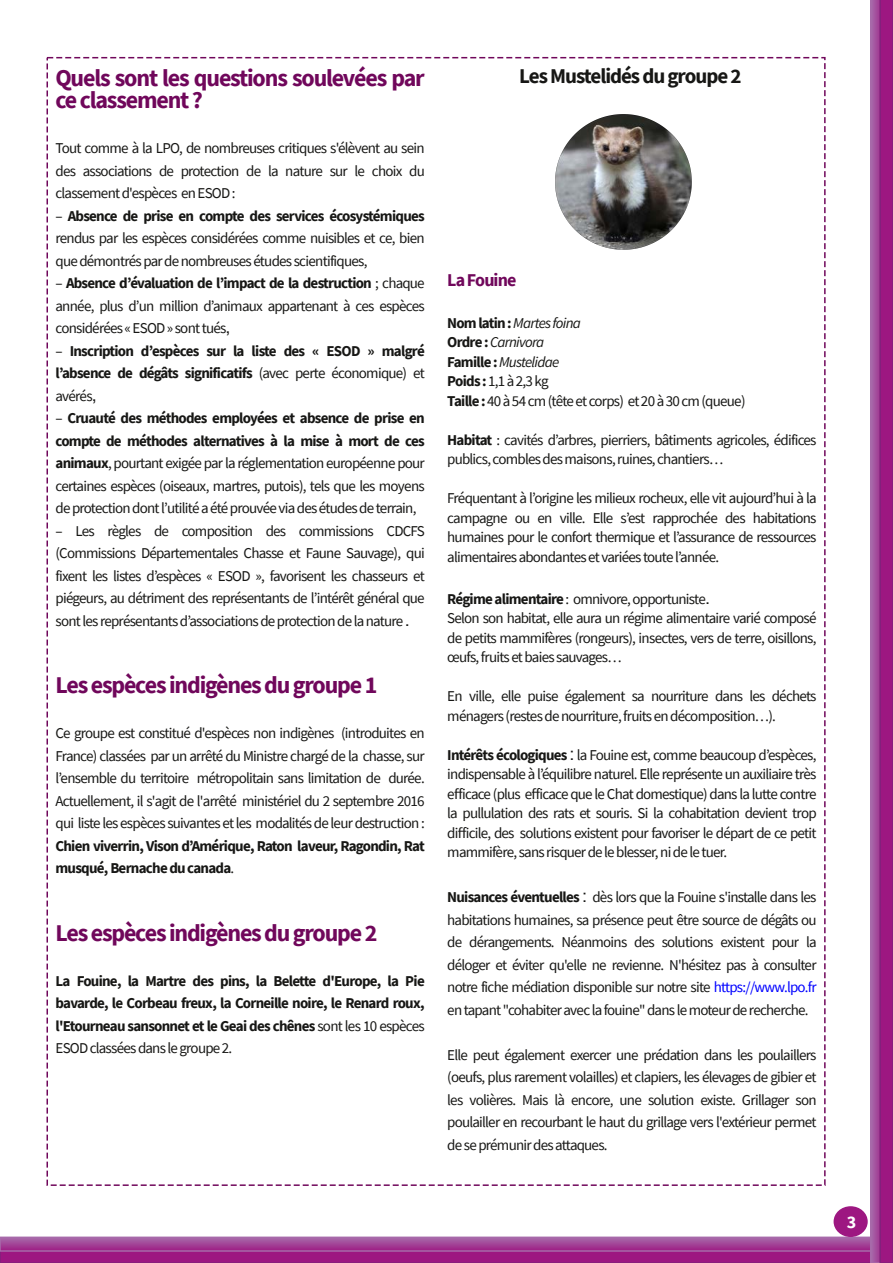
<style>
.page{position:relative;width:893px;height:1263px;background:#fff}
.page>*{position:absolute;margin:0;border:0;box-sizing:border-box;transform-origin:0 0}
.t1{font:700 24px/22.5px "Source Sans Pro";letter-spacing:-.05em;color:#70075b}
.t2{font:700 21px "Source Sans Pro";letter-spacing:-.05em;color:#171715}
.t3{font:700 18px "Source Sans Pro";letter-spacing:-.05em;color:#70075b}
.t4{font:700 18px "Source Sans Pro";color:#fff}
.t5{font:15px/22.5px "Source Sans Pro";letter-spacing:-.05em;color:#171715;text-align:justify}
.t6{font:700 15px/22.5px "Source Sans Pro";letter-spacing:-.05em;color:#171715;text-align:justify}
.s1{font-weight:700}
.s2{font-family:"Arial";font-size:18px}
.s3{font-weight:400}
.s4{font-family:"Arial";font-weight:400;font-size:18px}
.s5{font-style:italic}
.s6{color:#00f}
</style>
<div class="page">
<div style="left:0;top:1249px;width:893px;height:14px;background:#9d1781"></div>
<div style="left:0;top:1248px;width:893px;height:15px;border:2px solid #82217c"></div>
<svg style="left:3px;top:1239px;width:867px;height:10px;background:#a24497"></svg>
<div style="left:0;top:1236px;width:893px;height:16px;border:2px solid #a76aaa"></div>
<svg style="left:870px;top:0;width:23px;height:1263px;background:#9d318d"></svg>
<div style="left:834px;top:1207px;width:33px;height:29px;background:#9d1781;border-radius:50%"></div>
<div style="left:834px;top:1206px;width:34px;height:31px;border:2px solid #9d1781;border-radius:50%"></div>
<img style="left:555px;top:114px;width:137px;height:136px">
<h1 class="t1" style="left:56px;top:66px;width:371px">Quels sont les questions soulevées par ce classement ?</h1>
<p class="t5" style="left:56px;top:137px;width:371px">Tout comme à la LPO, de nombreuses critiques s'élèvent au sein des associations de protection de la nature sur le choix du classement d'espèces en ESOD :</p>
<p class="t5" style="left:56px;top:204px;width:371px">– <span class="s1">Absence de prise en compte des services écosystémiques </span>rendus par les espèces considérées comme nuisibles et ce, bien que démontrés par de nombreuses études scientifiques,</p>
<p class="t5" style="left:56px;top:272px;width:371px">– <span class="s1">Absence d’évaluation de l’impact de la destruction</span> ; chaque année, plus d’un million d’animaux appartenant à ces espèces considérées « ESOD » sont tués<span class="s2">,</span></p>
<p class="t6" style="left:55px;top:339px;width:371px"><span class="s3">–</span> Inscription d’espèces sur la liste des « ESOD » malgré l’absence de dégâts significatifs <span class="s3">(avec perte économique) et avérés</span><span class="s4">,</span></p>
<p class="t5" style="left:56px;top:407px;width:371px">– <span class="s1">Cruauté des méthodes employées et absence de prise en compte de méthodes alternatives à la mise à mort de ces animaux</span>, pourtant exigée par la réglementation européenne pour certaines espèces (oiseaux, martres, putois), tels que les moyens de protection dont l’utilité a été prouvée via des études de terrain,</p>
<p class="t5" style="left:56px;top:519px;width:371px">– Les règles de composition des commissions CDCFS (Commissions Départementales Chasse et Faune Sauvage), qui fixent les listes d’espèces « ESOD », favorisent les chasseurs et piégeurs, au détriment des représentants de l’intérêt général que sont les représentants d’associations de protection de la nature <span class="s2">.</span></p>
<h1 class="t1" style="left:55px;top:674px;width:323px">Les espèces indigènes du groupe 1</h1>
<p class="t5" style="left:55px;top:722px;width:371px">Ce groupe est constitué d'espèces non indigènes (introduites en France) classées par un arrêté du Ministre chargé de la chasse, sur l’ensemble du territoire métropolitain sans limitation de durée.<br>Actuellement, il s'agit de l'arrêté ministériel du 2 septembre 2016 qui liste les espèces suivantes et les modalités de leur destruction :</p>
<p class="t6" style="left:55px;top:834px;width:371px">Chien viverrin, Vison d’Amérique, Raton laveur, Ragondin, Rat musqué, Bernache du canada<span class="s3">.</span></p>
<h1 class="t1" style="left:55px;top:921px;width:323px">Les espèces indigènes du groupe 2</h1>
<p class="t6" style="left:55px;top:969px;width:371px">La Fouine, la Martre des pins, la Belette d'Europe, la Pie bavarde, le Corbeau freux, la Corneille noire, le Renard roux, l'Etourneau sansonnet et le Geai des chênes <span class="s3">sont les 10 espèces ESOD classées dans le groupe 2.</span></p>
<h2 class="t2" style="left:519px;top:62px;width:224px">Les Mustelidés du groupe 2</h2>
<p class="t3" style="left:447px;top:268px;width:71px">La Fouine</p>
<p class="t5" style="left:447px;top:313px;width:300px;line-height:19.5px;text-align:left"><span class="s1">Nom latin :</span><span class="s5">Martes foina<br></span><span class="s1">Ordre :</span><span class="s5">Carnivora<br></span><span class="s1">Famille :</span> <span class="s5">Mustelidae<br></span><span class="s1">Poids :</span> 1,1 à 2,3 kg<br><span class="s1">Taille :</span> 40 à 54 cm (tête et corps) et 20 à 30 cm (queue)</p>
<p class="t5" style="left:447px;top:430px;width:371px;line-height:19.5px"><span class="s1">Habitat</span> : cavités d’arbres, pierriers, bâtiments agricoles, édifices publics, combles des maisons, ruines, chantiers…</p>
<p class="t5" style="left:447px;top:488px;width:371px;line-height:19.5px">Fréquentant à l’origine les milieux rocheux, elle vit aujourd’hui à la campagne ou en ville. Elle s’est rapprochée des habitations humaines pour le confort thermique et l’assurance de ressources alimentaires abondantes et variées toute l’année.</p>
<p class="t5" style="left:447px;top:589px;width:371px;line-height:19.5px;text-align:left"><span class="s1">Régime alimentaire</span> : omnivore, opportuniste<span class="s2">.<br></span>Selon son habitat, elle aura un régime alimentaire varié composé de petits mammifères (rongeurs), insectes, vers de terre, oisillons, œufs, fruits et baies sauvages…</p>
<p class="t5" style="left:447px;top:686px;width:371px;line-height:19.5px">En ville, elle puise également sa nourriture dans les déchets ménagers (restes de nourriture, fruits en décomposition…).</p>
<p class="t5" style="left:447px;top:745px;width:371px;line-height:19.5px"><span class="s1">Intérêts écologiques</span> <span class="s2">:</span> la Fouine est, comme beaucoup d’espèces, indispensable à l’équilibre naturel. Elle représente un auxiliaire très efficace (plus efficace que le Chat domestique) dans la lutte contre la pullulation des rats et souris. Si la cohabitation devient trop difficile, des solutions existent pour favoriser le départ de ce petit mammifère, sans risquer de le blesser, ni de le tuer.</p>
<p class="t5" style="left:447px;top:886px;width:371px"><span class="s1">Nuisances éventuelles</span> <span class="s2">:</span> dès lors que la Fouine s'installe dans les habitations humaines, sa présence peut être source de dégâts ou de dérangements. Néanmoins des solutions existent pour la déloger et éviter qu'elle ne revienne. N'hésitez pas à consulter notre fiche médiation disponible sur notre site <span class="s6">https://www.lpo.fr </span>en tapant "cohabiter avec la fouine" dans le moteur de recherche.</p>
<p class="t5" style="left:447px;top:1043px;width:371px">Elle peut également exercer une prédation dans les poulaillers (oeufs, plus rarement volailles) et clapiers, les élevages de gibier et les volières. Mais là encore, une solution existe. Grillager son poulailler en recourbant le haut du grillage vers l'extérieur permet de se prémunir des attaques.</p>
<p class="t4" style="left:847px;top:1210px;width:11px">3</p>
</div>
